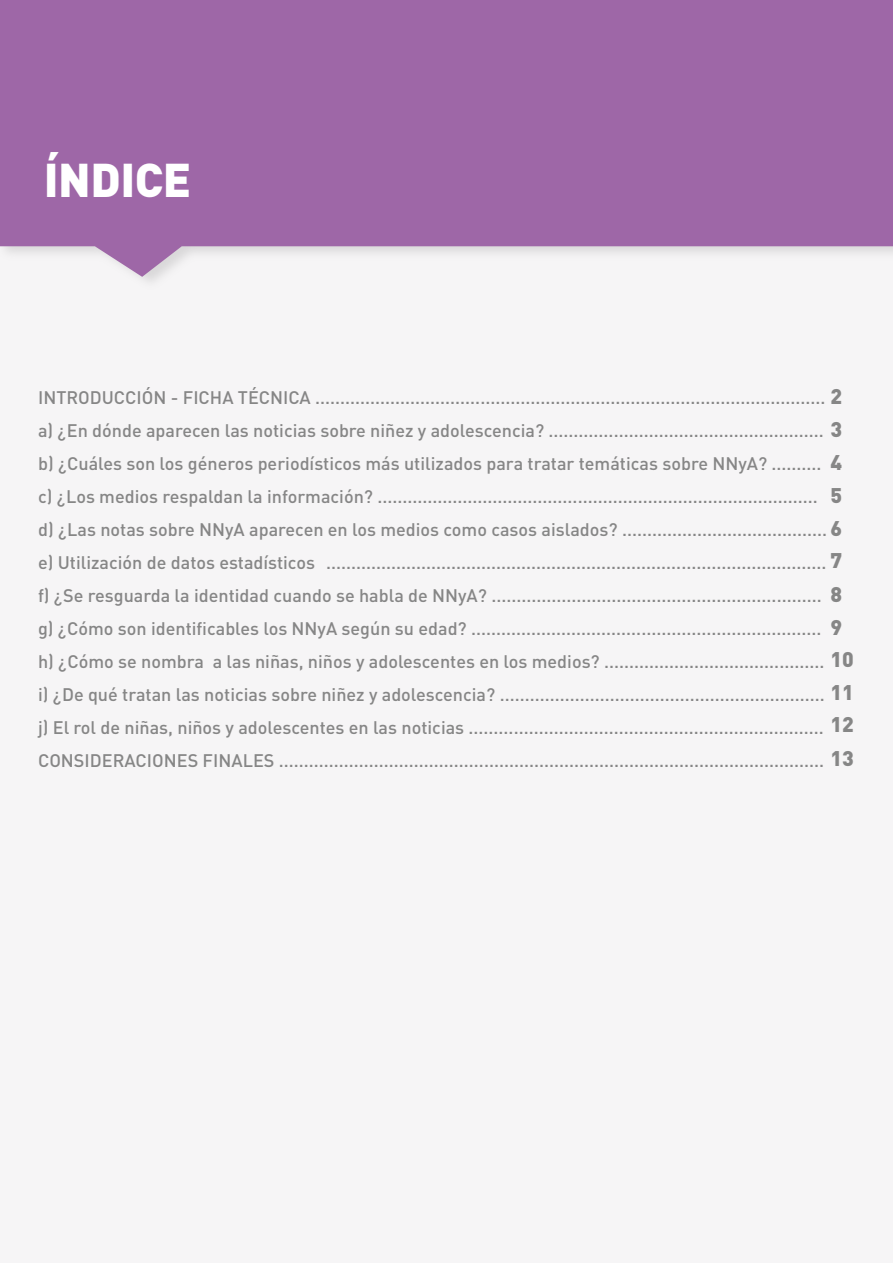
<style>
.page{position:relative;width:893px;height:1263px;background:#f6f5f6}
.page>*{position:absolute;margin:0;border:0;box-sizing:border-box;transform-origin:0 0}
.t1{font:900 46.8px "DIN Pro";letter-spacing:-.01em;color:#fff}
.t2{font:900 21px/32.8px "DIN Pro";color:#868686}
.t3{font:500 18px/33px "DIN Pro";color:#868686}
</style>
<div class="page">
<svg style="left:0;top:0;width:893px;height:277px;background:#a675ae"></svg>
<h1 class="t1" style="left:44px;top:148px;width:149px">ÍNDICE</h1>
<p class="t3" style="left:38px;top:380px;width:791px">INTRODUCCIÓN - FICHA TÉCNICA ...................................................................................................... a) ¿En dónde aparecen las noticias sobre niñez y adolescencia? ....................................................... b) ¿Cuáles son los géneros periodísticos más utilizados para tratar temáticas sobre NNyA? .......... c) ¿Los medios respaldan la información? ........................................................................................ d) ¿Las notas sobre NNyA aparecen en los medios como casos aislados? ......................................... e) Utilización de datos estadísticos .................................................................................................... f) ¿Se resguarda la identidad cuando se habla de NNyA? .................................................................. g) ¿Cómo son identificables los NNyA según su edad? ...................................................................... h) ¿Cómo se nombra a las niñas, niños y adolescentes en los medios? ............................................ i) ¿De qué tratan las noticias sobre niñez y adolescencia? ................................................................. j) El rol de niñas, niños y adolescentes en las noticias .......................................................................<br>CONSIDERACIONES FINALES .............................................................................................................</p>
<p class="t2" style="left:830px;top:379px;width:25px">2<br>3<br>4<br>5<br>6<br>7<br>8<br>9<br>10<br>11<br>12</p>
<p class="t2" style="left:830px;top:741px;width:25px">13</p>
</div>
